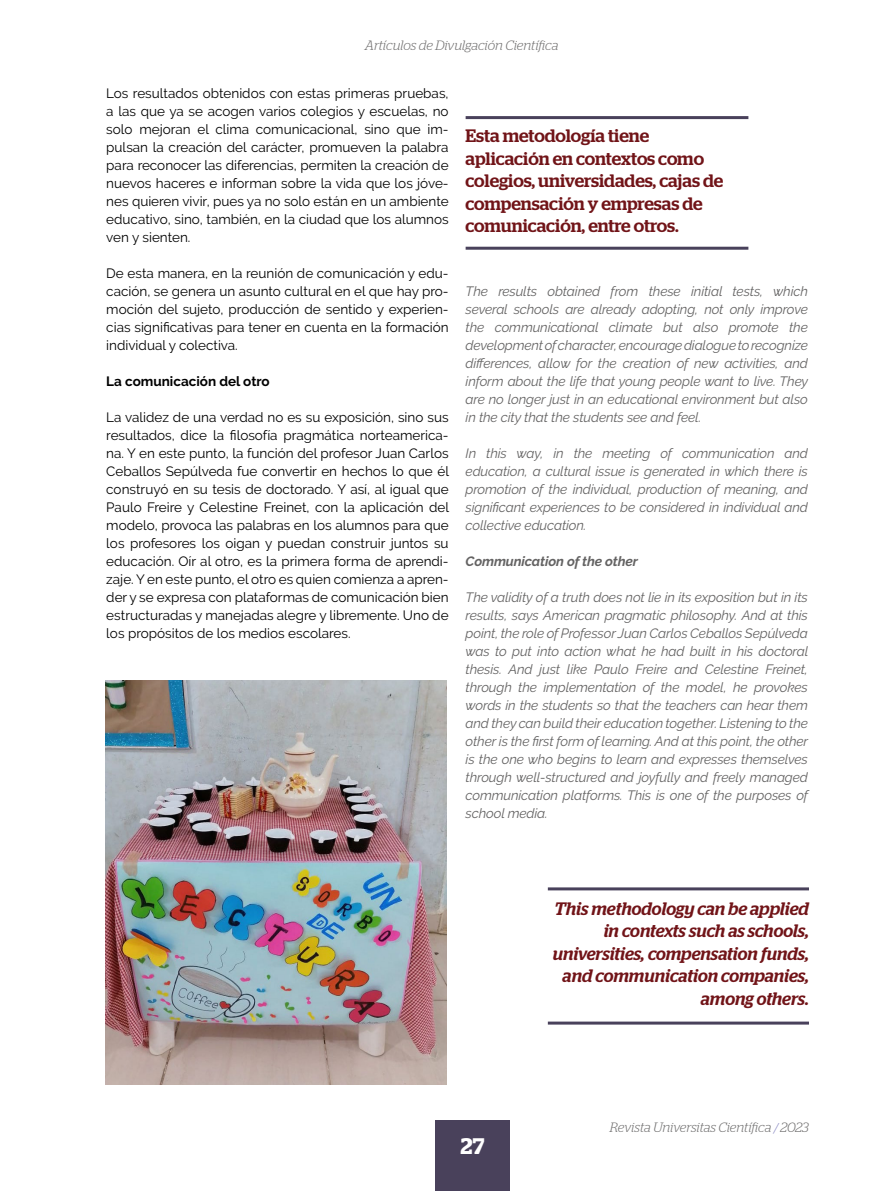
<style>
.page{position:relative;width:893px;height:1191px;background:#fff}
.page>*{position:absolute;margin:0;border:0;box-sizing:border-box;transform-origin:0 0}
.t1{font:600 22.5px "Stag";color:#fff}
.t2{font:500 18px/22.5px "Stag";letter-spacing:-.005em;color:#711418}
.t3{font:italic 500 18px/22.5px "Stag";color:#711418;text-align:right}
.t4{font:italic 13.5px/18px "Raleway";letter-spacing:-.01em;color:#646363;text-align:justify}
.t5{font:13.5px/18px "Raleway";color:#000;text-align:justify}
.t6{font:italic 300 13.5px "Stag";letter-spacing:-.005em;color:#706f6f}
.t7{font:italic 700 13.5px "Raleway";letter-spacing:-.01em;color:#646363}
.t8{font:700 13.5px "Raleway";color:#000}
.s1{color:#8a8ac3}
</style>
<div class="page">
<div style="left:435px;top:1120px;width:75px;height:71px;background:#49415b"></div>
<img style="left:106px;top:680px;width:340px;height:404px">
<hr style="left:466px;top:116px;width:282px;height:3px;background:#49415b">
<hr style="left:548px;top:887px;width:261px;height:3px;background:#49415b">
<hr style="left:548px;top:1021px;width:261px;height:3px;background:#49415b">
<hr style="left:466px;top:247px;width:282px;height:3px;background:#49415b">
<p class="t6" style="left:365px;top:37px;width:195px">Artículos de Divulgación Científica</p>
<p class="t5" style="left:106px;top:84px;width:344px">Los resultados obtenidos con estas primeras pruebas, a las que ya se acogen varios colegios y escuelas, no solo mejoran el clima comunicacional, sino que im&shy;pulsan la creación del carácter, promueven la palabra para reconocer las diferencias, permiten la creación de nuevos haceres e informan sobre la vida que los jóve&shy;nes quieren vivir, pues ya no solo están en un ambiente educativo, sino, también, en la ciudad que los alumnos ven y sienten.</p>
<p class="t5" style="left:106px;top:264px;width:344px">De esta manera, en la reunión de comunicación y edu&shy;cación, se genera un asunto cultural en el que hay pro&shy;moción del sujeto, producción de sentido y experien&shy;cias significativas para tener en cuenta en la formación individual y colectiva.</p>
<p class="t8" style="left:106px;top:373px;width:165px">La comunicación del otro</p>
<p class="t5" style="left:106px;top:408px;width:344px">La validez de una verdad no es su exposición, sino sus resultados, dice la filosofía pragmática norteamerica&shy;na. Y en este punto, la función del profesor Juan Carlos Ceballos Sepúlveda fue convertir en hechos lo que él construyó en su tesis de doctorado. Y así, al igual que Paulo Freire y Celestine Freinet, con la aplicación del modelo, provoca las palabras en los alumnos para que los profesores los oigan y puedan construir juntos su educación. Oír al otro, es la primera forma de aprendi&shy;zaje. Y en este punto, el otro es quien comienza a apren&shy;der y se expresa con plataformas de comunicación bien estructuradas y manejadas alegre y libremente. Uno de los propósitos de los medios escolares.</p>
<h2 class="t2" style="left:466px;top:124px;width:259px">Esta metodología tiene aplicación en contextos como colegios, universidades, cajas de compensación y empresas de comunicación, entre otros.</h2>
<p class="t4" style="left:466px;top:282px;width:344px">The results obtained from these initial tests, which several schools are already adopting, not only improve the communicational climate but also promote the development of character, encourage dialogue to recognize differences, allow for the creation of new activities, and inform about the life that young people want to live. They are no longer just in an educational environment but also in the city that the students see and feel.</p>
<p class="t4" style="left:466px;top:444px;width:344px">In this way, in the meeting of communication and education, a cultural issue is generated in which there is promotion of the individual, production of meaning, and significant experiences to be considered in individual and collective education.</p>
<p class="t7" style="left:466px;top:553px;width:174px">Communication of the other</p>
<p class="t4" style="left:466px;top:588px;width:344px">The validity of a truth does not lie in its exposition but in its results, says American pragmatic philosophy. And at this point, the role of Professor Juan Carlos Ceballos Sepúlveda was to put into action what he had built in his doctoral thesis. And just like Paulo Freire and Celestine Freinet, through the implementation of the model, he provokes words in the students so that the teachers can hear them and they can build their education together. Listening to the other is the first form of learning. And at this point, the other is the one who begins to learn and expresses themselves through well-structured and joyfully and freely managed communication platforms. This is one of the purposes of school media.</p>
<h2 class="t3" style="left:553px;top:896px;width:258px">This methodology can be applied in contexts such as schools, universities, compensation funds, and communication companies, among others.</h2>
<h1 class="t1" style="left:460px;top:1132px;width:25px">27</h1>
<p class="t6" style="left:610px;top:1119px;width:201px">Revista Universitas Científica <span class="s1">/</span> 2023</p>
</div>
